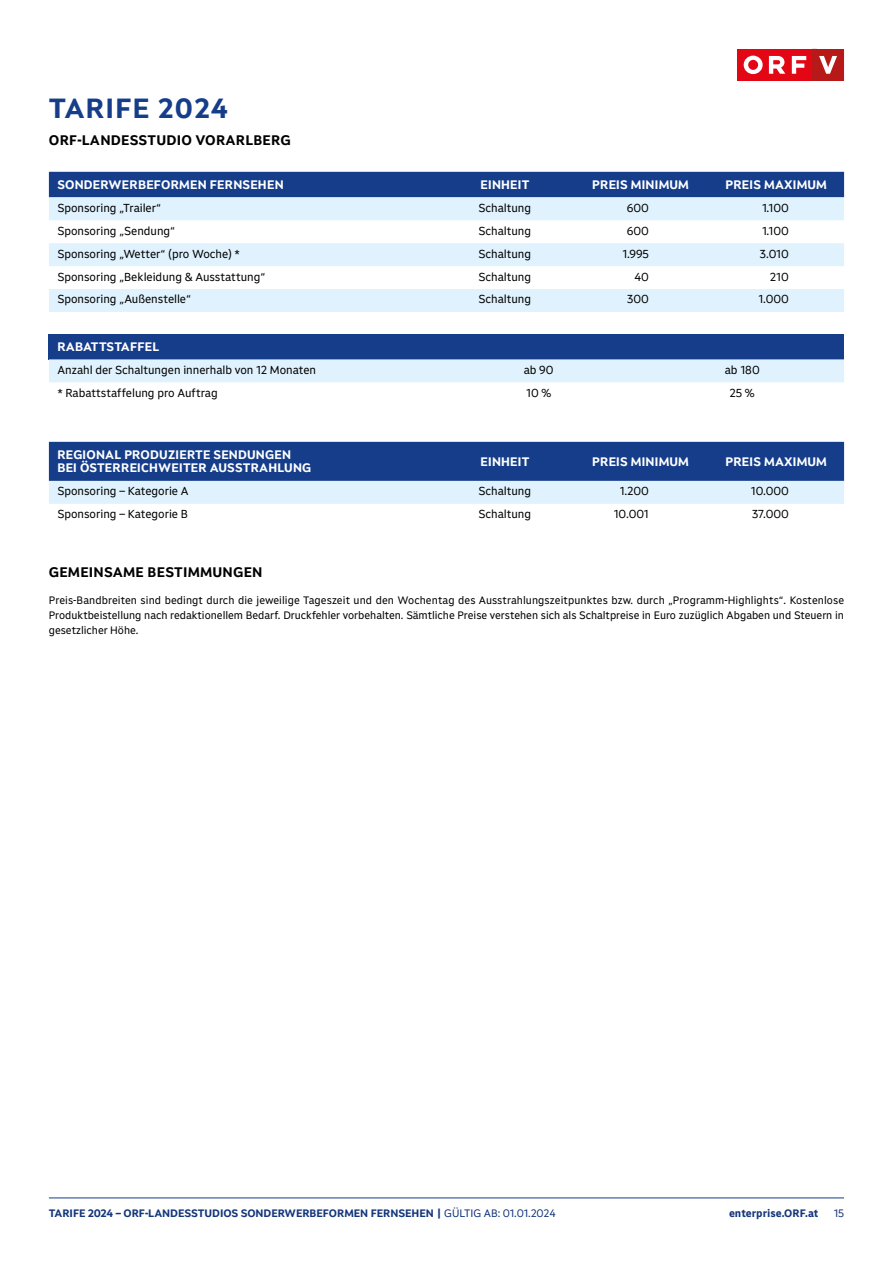
<style>
.page{position:relative;width:893px;height:1263px;background:#fff}
.page>*{position:absolute;margin:0;border:0;box-sizing:border-box;transform-origin:0 0}
.t1{font:700 27px "ORF Universal Basic HL";letter-spacing:.05em;color:#153d8a}
.t2{font:700 13.5px "ORF Universal Basic TX";letter-spacing:.02em;color:#000}
.t3{font:700 12px/13.5px "ORF Universal Basic HL";letter-spacing:.02em;color:#fff}
.t4{font:11.25px "ORF Universal Basic TX";color:#000}
.t5{font:10.5px/15px "ORF Universal Basic TX";color:#000;text-align:justify}
.t6{font:700 10.5px "ORF Universal Basic TX";color:#13357a}
.t7{font:10.5px "ORF Universal Basic TX";color:#13357a}
.s1{font-weight:400}
</style>
<div class="page">
<hr style="left:49px;top:1198px;width:795px;height:1px;background:#153d8a">
<div style="left:49px;top:172px;width:795px;height:25px;background:#153d8a"></div>
<svg style="left:49px;top:197px;width:795px;height:115px;fill:#dff2fd"></svg>
<svg style="left:49px;top:442px;width:795px;height:62px;background:#6080b4"></svg>
<div style="left:49px;top:334px;width:795px;height:25px;background:#153d8a"></div>
<div style="left:49px;top:359px;width:795px;height:23px;background:#dff2fd"></div>
<svg style="left:812px;top:49px;width:32px;height:32px"></svg>
<div style="left:738px;top:49px;width:74px;height:32px;background:#e30615"></div>
<svg style="left:744px;top:56px;width:62px;height:18px"></svg>
<h1 class="t1" style="left:49px;top:91px;width:180px">TARIFE 2024</h1>
<p class="t2" style="left:49px;top:131px;width:243px">ORF-LANDESSTUDIO VORARLBERG</p>
<p class="t3" style="left:57px;top:178px;width:228px">SONDERWERBEFORMEN FERNSEHEN</p>
<p class="t3" style="left:480px;top:178px;width:50px">EINHEIT</p>
<p class="t3" style="left:592px;top:178px;width:98px">PREIS MINIMUM</p>
<p class="t3" style="left:725px;top:178px;width:103px">PREIS MAXIMUM</p>
<p class="t4" style="left:57px;top:201px;width:105px">Sponsoring „Trailer“</p>
<p class="t4" style="left:478px;top:201px;width:54px">Schaltung</p>
<p class="t4" style="left:627px;top:201px;width:24px">600</p>
<p class="t4" style="left:762px;top:201px;width:28px">1.100</p>
<p class="t4" style="left:57px;top:224px;width:119px">Sponsoring „Sendung“</p>
<p class="t4" style="left:478px;top:224px;width:54px">Schaltung</p>
<p class="t4" style="left:627px;top:224px;width:24px">600</p>
<p class="t4" style="left:762px;top:224px;width:28px">1.100</p>
<p class="t4" style="left:57px;top:247px;width:184px">Sponsoring „Wetter“ (pro Woche) *</p>
<p class="t4" style="left:478px;top:247px;width:54px">Schaltung</p>
<p class="t4" style="left:622px;top:247px;width:28px">1.995</p>
<p class="t4" style="left:760px;top:247px;width:30px">3.010</p>
<p class="t4" style="left:57px;top:270px;width:209px">Sponsoring „Bekleidung &amp; Ausstattung“</p>
<p class="t4" style="left:478px;top:270px;width:54px">Schaltung</p>
<p class="t4" style="left:634px;top:270px;width:16px">40</p>
<p class="t4" style="left:770px;top:270px;width:20px">210</p>
<p class="t4" style="left:57px;top:292px;width:135px">Sponsoring „Außenstelle“</p>
<p class="t4" style="left:478px;top:292px;width:54px">Schaltung</p>
<p class="t4" style="left:627px;top:292px;width:23px">300</p>
<p class="t4" style="left:758px;top:292px;width:32px">1.000</p>
<p class="t3" style="left:57px;top:340px;width:103px">RABATTSTAFFEL</p>
<p class="t4" style="left:57px;top:363px;width:260px">Anzahl der Schaltungen innerhalb von 12 Monaten</p>
<p class="t4" style="left:524px;top:363px;width:31px">ab 90</p>
<p class="t4" style="left:725px;top:363px;width:36px">ab 180</p>
<p class="t4" style="left:57px;top:386px;width:162px">* Rabattstaffelung pro Auftrag</p>
<p class="t4" style="left:526px;top:386px;width:27px">10 %</p>
<p class="t4" style="left:730px;top:386px;width:26px">25 %</p>
<p class="t3" style="left:57px;top:448px;width:255px">REGIONAL PRODUZIERTE SENDUNGEN<br>BEI ÖSTERREICHWEITER AUSSTRAHLUNG</p>
<p class="t3" style="left:480px;top:454px;width:50px">EINHEIT</p>
<p class="t3" style="left:592px;top:454px;width:98px">PREIS MINIMUM</p>
<p class="t3" style="left:725px;top:454px;width:103px">PREIS MAXIMUM</p>
<p class="t4" style="left:57px;top:484px;width:133px">Sponsoring – Kategorie A</p>
<p class="t4" style="left:478px;top:484px;width:54px">Schaltung</p>
<p class="t4" style="left:620px;top:484px;width:31px">1.200</p>
<p class="t4" style="left:751px;top:484px;width:39px">10.000</p>
<p class="t4" style="left:57px;top:507px;width:132px">Sponsoring – Kategorie B</p>
<p class="t4" style="left:478px;top:507px;width:54px">Schaltung</p>
<p class="t4" style="left:614px;top:507px;width:37px">10.001</p>
<p class="t4" style="left:752px;top:507px;width:38px">37.000</p>
<p class="t2" style="left:49px;top:563px;width:215px">GEMEINSAME BESTIMMUNGEN</p>
<p class="t5" style="left:49px;top:593px;width:797px">Preis-Bandbreiten sind bedingt durch die jeweilige Tageszeit und den Wochentag des Ausstrahlungszeitpunktes bzw. durch „Programm-Highlights“. Kostenlose Produktbeistellung nach redaktionellem Bedarf. Druckfehler vorbehalten. Sämtliche Preise verstehen sich als Schaltpreise in Euro zuzüglich Abgaben und Steuern in gesetzlicher Höhe.</p>
<p class="t6" style="left:49px;top:1206px;width:508px">TARIFE 2024 – ORF-LANDESSTUDIOS SONDERWERBEFORMEN FERNSEHEN | <span class="s1">GÜLTIG AB: 01.01.2024</span></p>
<p class="t6" style="left:729px;top:1206px;width:91px">enterprise.ORF.at</p>
<p class="t7" style="left:834px;top:1206px;width:12px">15</p>
</div>
